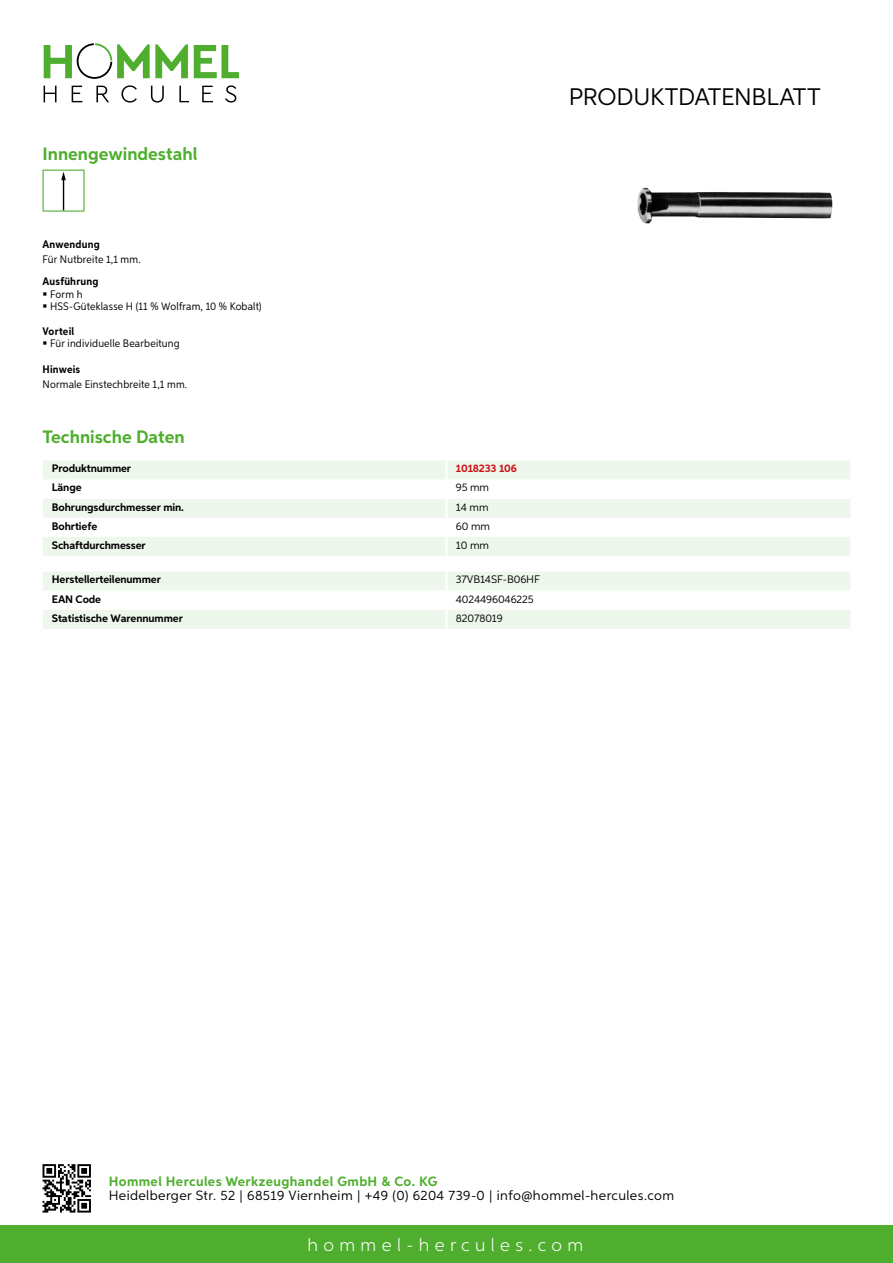
<style>
.page{position:relative;width:893px;height:1263px;background:#fff}
.page>*{position:absolute;margin:0;border:0;box-sizing:border-box;transform-origin:0 0}
.t1{font:24px "Aspira";letter-spacing:-.01em;color:#000}
.t2{font:700 18px "Aspira";color:#50ae2f}
.t3{font:300 18px "Aspira";letter-spacing:.3em;color:#fff}
.t4{font:13.5px "Aspira";letter-spacing:.03em;color:#000}
.t5{font:700 13.5px "Aspira";letter-spacing:.03em;color:#50ae2f}
.t6{font:700 10.95px "Aspira";letter-spacing:-.01em;color:#000}
.t7{font:10.95px/12.8px "Aspira Nar";letter-spacing:.015em;color:#000}
.t8{font:10.95px "Aspira";letter-spacing:-.01em;color:#000}
.t9{font:700 10.95px "Aspira Nar";letter-spacing:.02em;color:#000}
.t10{font:700 10.95px "Aspira";letter-spacing:-.01em;color:#cd1013}
</style>
<div class="page">
<div style="left:0;top:1226px;width:893px;height:37px;background:#50ae2f"></div>
<svg style="left:43px;top:1164px;width:48px;height:48px"></svg>
<svg style="left:194px;top:45px;width:45px;height:33px"></svg>
<svg style="left:44px;top:43px;width:144px;height:36px"></svg>
<svg style="left:44px;top:86px;width:13px;height:16px"></svg>
<svg style="left:72px;top:86px;width:10px;height:16px"></svg>
<svg style="left:96px;top:86px;width:13px;height:16px"></svg>
<svg style="left:121px;top:85px;width:16px;height:18px"></svg>
<svg style="left:151px;top:86px;width:13px;height:17px"></svg>
<svg style="left:179px;top:86px;width:10px;height:16px"></svg>
<svg style="left:202px;top:86px;width:11px;height:16px"></svg>
<svg style="left:225px;top:85px;width:11px;height:18px"></svg>
<div style="left:43px;top:460px;width:807px;height:96px;background:#eef7eb"></div>
<svg style="left:43px;top:480px;width:807px;height:57px"></svg>
<hr style="left:445px;top:460px;width:3px;height:20px;background:#fff">
<hr style="left:445px;top:480px;width:3px;height:19px;background:#fff">
<hr style="left:445px;top:499px;width:3px;height:19px;background:#fff">
<hr style="left:445px;top:518px;width:3px;height:19px;background:#fff">
<hr style="left:445px;top:537px;width:3px;height:19px;background:#fff">
<svg style="left:43px;top:572px;width:807px;height:57px"></svg>
<hr style="left:445px;top:610px;width:3px;height:19px;background:#fff">
<svg style="left:43px;top:170px;width:42px;height:42px"></svg>
<img style="left:637px;top:188px;width:196px;height:35px">
<h2 class="t2" style="left:43px;top:142px;width:156px">Innengewindestahl</h2>
<p class="t9" style="left:43px;top:237px;width:59px">Anwendung</p>
<p class="t7" style="left:43px;top:252px;width:100px">Für Nutbreite 1,1 mm.</p>
<p class="t9" style="left:43px;top:274px;width:58px">Ausführung</p>
<p class="t7" style="left:50px;top:287px;width:213px">Form h<br>HSS-Güteklasse H (11 % Wolfram, 10 % Kobalt)</p>
<p class="t9" style="left:43px;top:324px;width:33px">Vorteil</p>
<p class="t7" style="left:50px;top:337px;width:131px">Für individuelle Bearbeitung</p>
<p class="t9" style="left:43px;top:362px;width:39px">Hinweis</p>
<p class="t7" style="left:43px;top:377px;width:146px">Normale Einstechbreite 1,1 mm.</p>
<h2 class="t2" style="left:43px;top:426px;width:144px">Technische Daten</h2>
<p class="t6" style="left:52px;top:462px;width:81px">Produktnummer</p>
<p class="t10" style="left:456px;top:462px;width:63px">1018233 106</p>
<p class="t6" style="left:52px;top:481px;width:31px">Länge</p>
<p class="t8" style="left:456px;top:481px;width:35px">95 mm</p>
<p class="t6" style="left:52px;top:500px;width:134px">Bohrungsdurchmesser min.</p>
<p class="t8" style="left:456px;top:500px;width:34px">14 mm</p>
<p class="t6" style="left:52px;top:519px;width:47px">Bohrtiefe</p>
<p class="t8" style="left:456px;top:519px;width:36px">60 mm</p>
<p class="t6" style="left:52px;top:538px;width:95px">Schaftdurchmesser</p>
<p class="t8" style="left:456px;top:538px;width:35px">10 mm</p>
<p class="t6" style="left:52px;top:573px;width:111px">Herstellerteilenummer</p>
<p class="t8" style="left:456px;top:573px;width:86px">37VB14SF-B06HF</p>
<p class="t6" style="left:52px;top:592px;width:51px">EAN Code</p>
<p class="t8" style="left:456px;top:592px;width:79px">4024496046225</p>
<p class="t6" style="left:52px;top:611px;width:132px">Statistische Warennummer</p>
<p class="t8" style="left:456px;top:611px;width:48px">82078019</p>
<h1 class="t1" style="left:569px;top:82px;width:253px">Produktdatenblatt</h1>
<p class="t5" style="left:109px;top:1172px;width:330px">Hommel Hercules Werkzeughandel GmbH &amp; Co. KG</p>
<p class="t4" style="left:109px;top:1187px;width:567px">Heidelberger Str. 52 | 68519 Viernheim | +49 (0) 6204 739-0 | info@hommel-hercules.com</p>
<h2 class="t3" style="left:307px;top:1234px;width:277px">hommel-hercules.com</h2>
</div>
